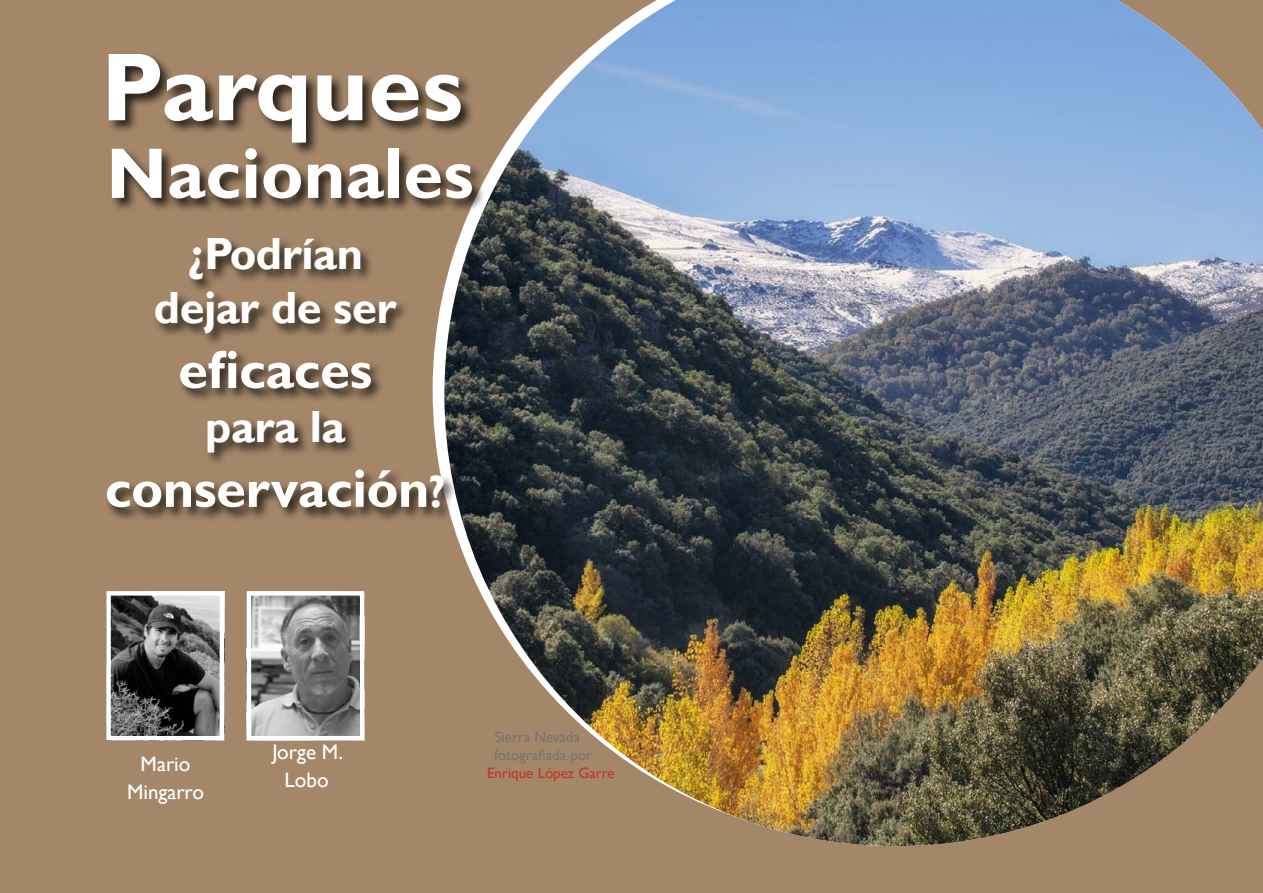
<style>
.page{position:relative;width:1263px;height:893px;background:#a48769}
.page>*{position:absolute;margin:0;border:0;box-sizing:border-box;transform-origin:0 0}
.t1{font:700 97.05px "Gill Sans";color:#fff}
.t2{font:700 72px "Gill Sans";color:#fff}
.t3{font:700 54px "Gill Sans";letter-spacing:-.01em;color:#fff}
.t4{font:700 45px/54px "Gill Sans";letter-spacing:-.01em;color:#fff;text-align:center}
.t5{font:21px/28px "Gill Sans";color:#fff;text-align:center}
.t6{font:15px/18px "Gill Sans";color:#757474}
.t7{font:15px "Gill Sans";color:#bd3826}
.s1{font-size:45px}
</style>
<div class="page">
<img style="left:452px;top:0;width:811px;height:846px">
<div style="left:106px;top:52px;width:380px;height:161px;background:#000;opacity:.75"></div>
<div style="left:105px;top:236px;width:353px;height:286px;background:#000;opacity:.75"></div>
<img style="left:252px;top:596px;width:107px;height:139px">
<div style="left:247px;top:591px;width:117px;height:149px;border:4px solid #fff"></div>
<img style="left:111px;top:596px;width:108px;height:139px">
<div style="left:106px;top:591px;width:118px;height:149px;border:4px solid #fff"></div>
<h1 class="t1" style="left:101px;top:29px;width:364px">Parques</h1>
<h2 class="t2" style="left:106px;top:130px;width:369px">Nacionales</h2>
<h3 class="t4" style="left:154px;top:228px;width:244px">¿Podrían dejar de ser</h3>
<h3 class="t3" style="left:178px;top:337px;width:196px">eficaces</h3>
<h3 class="t4" style="left:205px;top:401px;width:142px">para la</h3>
<h3 class="t3" style="left:105px;top:456px;width:343px">conservación<span class="s1">?</span></h3>
<h3 class="t5" style="left:127px;top:750px;width:78px">Mario<br>Mingarro</h3>
<h3 class="t5" style="left:272px;top:738px;width:72px">Jorge M.<br>Lobo</h3>
<p class="t6" style="left:494px;top:728px;width:99px">Sierra Nevada fotografiada por</p>
<p class="t7" style="left:487px;top:764px;width:129px">Enrique López Garre</p>
</div>
